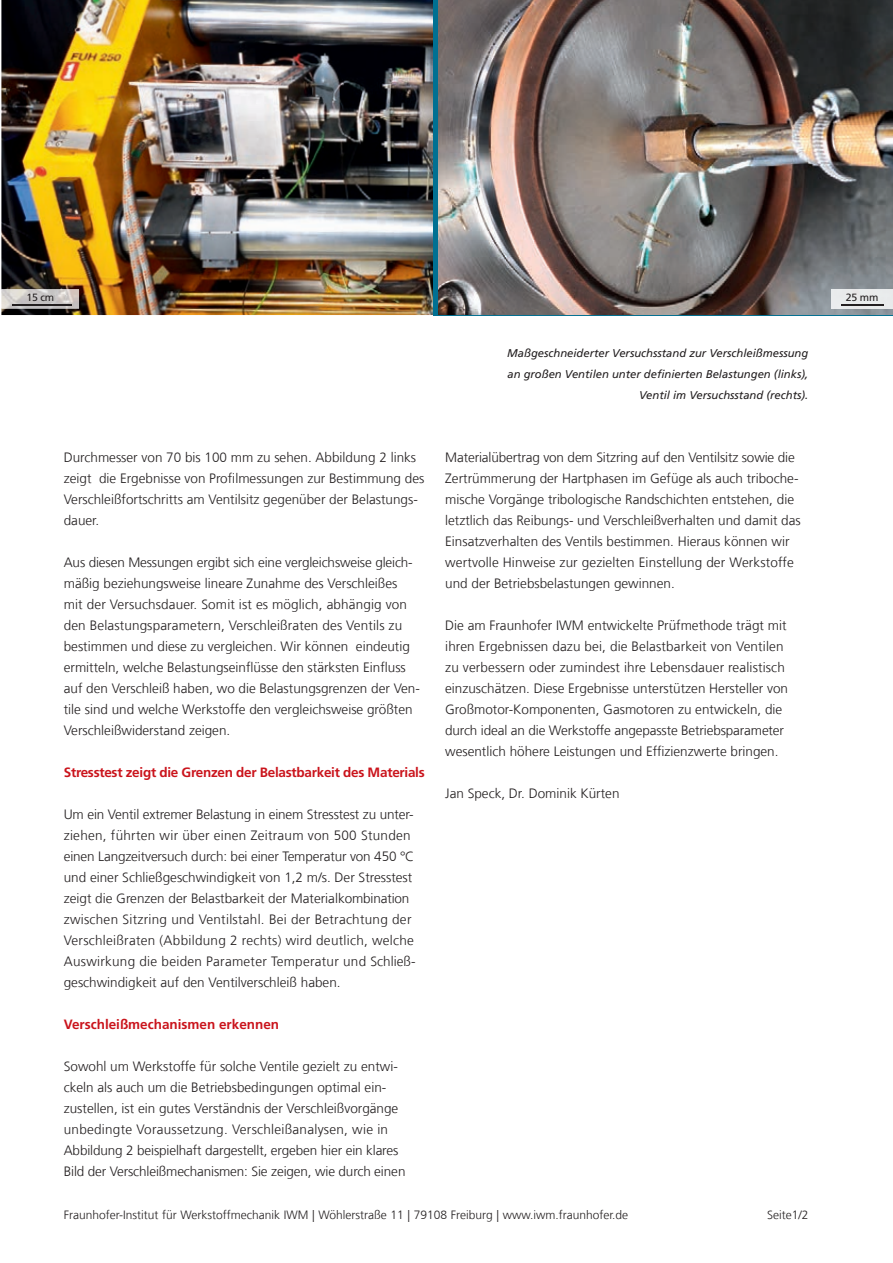
<style>
.page{position:relative;width:893px;height:1263px;background:#fff}
.page>*{position:absolute;margin:0;border:0;box-sizing:border-box;transform-origin:0 0}
.t1{font:300 13.5px/21px "Frutiger LT Com";color:#231f20}
.t2{font:700 13.5px "Frutiger LT Com";letter-spacing:-.02em;color:#ca141c}
.t3{font:700 13.5px "Frutiger LT Com";color:#ca141c}
.t4{font:300 12px "Frutiger LT Com";color:#231f20}
.t5{font:italic 11.25px/21px "Frutiger LT Com";color:#231f20;text-align:right}
.t6{font:10.5px "Frutiger LT Com";letter-spacing:-.01em;color:#231f20}
</style>
<div class="page">
<img style="left:1px;top:0;width:432px;height:315px">
<img style="left:437px;top:0;width:456px;height:315px">
<hr style="left:433px;top:0;width:4px;height:315px;background:#007092">
<img style="left:1px;top:289px;width:78px;height:19px">
<hr style="left:13px;top:304px;width:59px;height:2px;background:#231f20">
<img style="left:832px;top:289px;width:61px;height:19px">
<hr style="left:842px;top:304px;width:42px;height:2px;background:#231f20">
<p class="t6" style="left:27px;top:292px;width:29px">15 cm</p>
<p class="t6" style="left:846px;top:292px;width:34px">25 mm</p>
<p class="t1" style="left:64px;top:447px;width:362px">Durchmesser von 70 bis 100 mm zu sehen. Abbildung 2 links zeigt die Ergebnisse von Profilmessungen zur Bestimmung des Verschleißfortschritts am Ventilsitz gegenüber der Belastungs&shy;dauer.</p>
<p class="t1" style="left:64px;top:552px;width:358px">Aus diesen Messungen ergibt sich eine vergleichsweise gleich&shy;mäßig beziehungsweise lineare Zunahme des Verschleißes<br>mit der Versuchsdauer. Somit ist es möglich, abhängig von den Belastungsparametern, Verschleißraten des Ventils zu bestimmen und diese zu vergleichen. Wir können eindeutig ermitteln, welche Belastungseinflüsse den stärksten Einfluss auf den Verschleiß haben, wo die Belastungsgrenzen der Ven&shy;tile sind und welche Werkstoffe den vergleichsweise größten Verschleißwiderstand zeigen.</p>
<p class="t2" style="left:64px;top:764px;width:362px">Stresstest zeigt die Grenzen der Belastbarkeit des Materials</p>
<p class="t1" style="left:64px;top:804px;width:353px">Um ein Ventil extremer Belastung in einem Stresstest zu unter&shy;ziehen, führten wir über einen Zeitraum von 500 Stunden einen Langzeitversuch durch: bei einer Temperatur von 450 °C und einer Schließgeschwindigkeit von 1,2 m/s. Der Stresstest zeigt die Grenzen der Belastbarkeit der Materialkombination zwischen Sitzring und Ventilstahl. Bei der Betrachtung der Verschleißraten (Abbildung 2 rechts) wird deutlich, welche Auswirkung die beiden Parameter Temperatur und Schließ&shy;geschwindigkeit auf den Ventilverschleiß haben.</p>
<p class="t3" style="left:64px;top:1017px;width:217px">Verschleißmechanismen erkennen</p>
<p class="t1" style="left:64px;top:1056px;width:343px">Sowohl um Werkstoffe für solche Ventile gezielt zu entwi&shy;ckeln als auch um die Betriebsbedingungen optimal ein&shy;zustellen, ist ein gutes Verständnis der Verschleißvorgänge unbedingte Voraussetzung. Verschleißanalysen, wie in Abbildung 2 beispielhaft dargestellt, ergeben hier ein klares Bild der Verschleißmechanismen: Sie zeigen, wie durch einen</p>
<p class="t5" style="left:507px;top:343px;width:303px">Maßgeschneiderter Versuchsstand zur Verschleißmessung an großen Ventilen unter definierten Belastungen (links),<br>Ventil im Versuchsstand (rechts).</p>
<p class="t1" style="left:445px;top:447px;width:357px">Materialübertrag von dem Sitzring auf den Ventilsitz sowie die Zertrümmerung der Hartphasen im Gefüge als auch triboche&shy;mische Vorgänge tribologische Randschichten entstehen, die letztlich das Reibungs- und Verschleißverhalten und damit das Einsatzverhalten des Ventils bestimmen. Hieraus können wir wertvolle Hinweise zur gezielten Einstellung der Werkstoffe und der Betriebsbelastungen gewinnen.</p>
<p class="t1" style="left:445px;top:615px;width:344px">Die am Fraunhofer IWM entwickelte Prüfmethode trägt mit ihren Ergebnissen dazu bei, die Belastbarkeit von Ventilen zu verbessern oder zumindest ihre Lebensdauer realistisch einzuschätzen. Diese Ergebnisse unterstützen Hersteller von Großmotor-Komponenten, Gasmotoren zu entwickeln, die durch ideal an die Werkstoffe angepasste Betriebsparameter wesentlich höhere Leistungen und Effizienzwerte bringen.</p>
<p class="t1" style="left:445px;top:783px;width:176px">Jan Speck, Dr. Dominik Kürten</p>
<p class="t4" style="left:64px;top:1208px;width:566px">Fraunhofer-Institut für Werkstoffmechanik IWM | Wöhlerstraße 11 | 79108 Freiburg | www.iwm.fraunhofer.de</p>
<p class="t4" style="left:767px;top:1208px;width:43px">Seite1/2</p>
</div>
